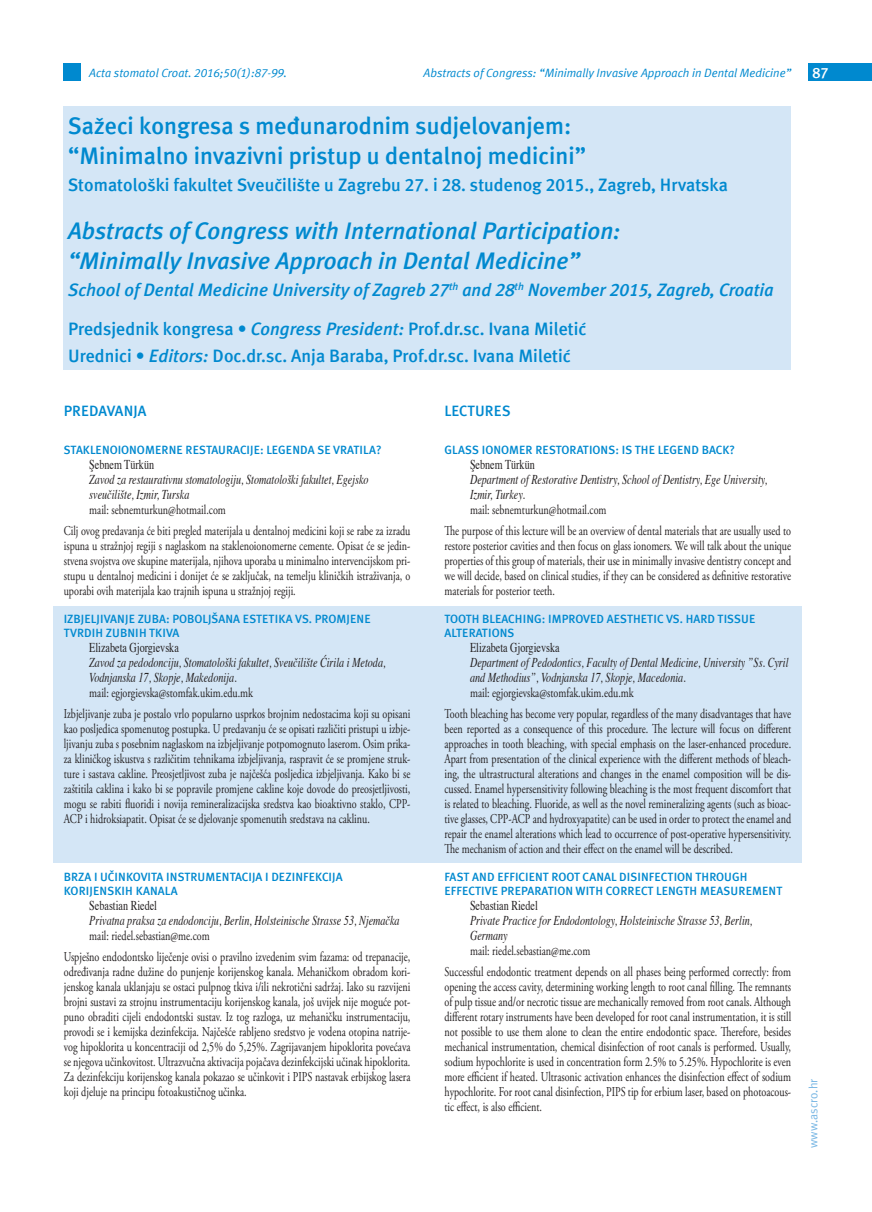
<style>
.page{position:relative;width:872px;height:1212px;background:#fff}
.page>*{position:absolute;margin:0;border:0;box-sizing:border-box;transform-origin:0 0}
.t1{font:italic 700 24px/30px "Meta ASC";color:#0089cf}
.t2{font:700 24px/30px "Meta ASC";color:#0089cf}
.t3{font:italic 700 18px/39px "Meta ASC";color:#0089cf}
.t4{font:700 18px "Meta ASC";color:#0089cf}
.t5{font:700 15px "Meta ASC";color:#0089cf}
.t6{font:700 15px "Meta ASC";color:#fff}
.t7{font:13.5px/15px "Adobe Garamond Pro";color:#231f20;scale:.75 1}
.t8{font:italic 13.5px/15px "Times";color:#231f20;scale:.75 1}
.t9{font:13.5px "Times";color:#231f20;scale:.75 1}
.t10{font:700 12px/13.5px "Meta ASC";letter-spacing:.005em;color:#0089cf}
.t11{font:italic 12px "Meta ASC";color:#0089cf}
.t12{font:12px "Meta ASC";color:#77b6e4}
.s1{font-style:normal}
.s2{font-style:italic}
</style>
<div class="page">
<div style="left:64px;top:64px;width:17px;height:17px;background:#0089cf"></div>
<div style="left:808px;top:64px;width:64px;height:17px;background:#0089cf"></div>
<div style="left:53px;top:606px;width:748px;height:256px;background:#d4e6f6"></div>
<div style="left:64px;top:106px;width:727px;height:264px;background:#d4e6f6"></div>
<p class="t11" style="left:89px;top:66px;width:199px">Acta stomatol Croat. 2016;50(1):87-99.</p>
<p class="t11" style="left:423px;top:66px;width:369px">Abstracts of Congress: “Minimally Invasive Approach in Dental Medicine”</p>
<p class="t6" style="left:812px;top:64px;width:18px">87</p>
<h1 class="t2" style="left:68px;top:110px;width:519px">Sažeci kongresa s međunarodnim sudjelovanjem: “Minimalno invazivni pristup u dentalnoj medicini”</h1>
<h2 class="t4" style="left:68px;top:174px;width:661px">Stomatološki fakultet Sveučilište u Zagrebu 27. i 28. studenog 2015., Zagreb, Hrvatska</h2>
<h1 class="t1" style="left:68px;top:215px;width:554px">Abstracts of Congress with International Participation: “Minimally Invasive Approach in Dental Medicine”</h1>
<h2 class="t3" style="left:68px;top:270px;width:707px">School of Dental Medicine University of Zagreb 27<sup>th</sup> and 28<sup>th</sup> November 2015, Zagreb, Croatia<br><span class="s1">Predsjednik kongresa •</span> Congress President: <span class="s1">Prof.dr.sc. Ivana Miletić</span></h2>
<h2 class="t4" style="left:68px;top:345px;width:504px">Urednici • <span class="s2">Editors:</span> Doc.dr.sc. Anja Baraba, Prof.dr.sc. Ivana Miletić</h2>
<p class="t5" style="left:64px;top:402px;width:84px">PREDAVANJA</p>
<p class="t10" style="left:64px;top:442px;width:319px">STAKLENOIONOMERNE RESTAURACIJE: LEGENDA SE VRATILA?</p>
<p class="t9" style="left:89px;top:451px;width:88px">Şebnem Türkün</p>
<p class="t8" style="left:89px;top:471px;width:374px">Zavod za restaurativnu stomatologiju, Stomatološki fakultet, Egejsko sveučilište, Izmir, Turska</p>
<p class="t7" style="left:64px;top:499px;width:464px;line-height:21px;text-indent:26px">mail: sebnemturkun@hotmail.com<br>Cilj ovog predavanja će biti pregled materijala u dentalnoj medicini koji se rabe za izradu</p>
<p class="t7" style="left:64px;top:538px;width:463px;text-align:justify">ispuna u stražnjoj regiji s naglaskom na staklenoionomerne cemente. Opisat će se jedin&shy;stvena svojstva ove skupine materijala, njihova uporaba u minimalno intervencijskom pri&shy;stupu u dentalnoj medicini i donijet će se zaključak, na temelju kliničkih istraživanja, o uporabi ovih materijala kao trajnih ispuna u stražnjoj regiji.</p>
<p class="t10" style="left:64px;top:612px;width:308px">IZBJELJIVANJE ZUBA: POBOLJŠANA ESTETIKA VS. PROMJENE<br>TVRDIH ZUBNIH TKIVA</p>
<p class="t9" style="left:89px;top:634px;width:121px">Elizabeta Gjorgievska</p>
<p class="t8" style="left:89px;top:654px;width:396px">Zavod za pedodonciju, Stomatološki fakultet, Sveučilište Ćirila i Metoda,<br>Vodnjanska 17, Skopje, Makedonija.</p>
<p class="t7" style="left:64px;top:682px;width:464px;line-height:21px;text-indent:26px">mail: egjorgievska@stomfak.ukim.edu.mk<br>Izbjeljivanje zuba je postalo vrlo popularno usprkos brojnim nedostacima koji su opisani</p>
<p class="t7" style="left:64px;top:721px;width:464px;text-align:justify">kao posljedica spomenutog postupka. U predavanju će se opisati različiti pristupi u izbje&shy;ljivanju zuba s posebnim naglaskom na izbjeljivanje potpomognuto laserom. Osim prika&shy;za kliničkog iskustva s različitim tehnikama izbjeljivanja, raspravit će se promjene struk&shy;ture i sastava cakline. Preosjetljivost zuba je najčešća posljedica izbjeljivanja. Kako bi se zaštitila caklina i kako bi se popravile promjene cakline koje dovode do preosjetljivosti, mogu se rabiti fluoridi i novija remineralizacijska sredstva kao bioaktivno staklo, CPP-ACP i hidroksiapatit. Opisat će se djelovanje spomenutih sredstava na caklinu.</p>
<p class="t5" style="left:444px;top:402px;width:68px">LECTURES</p>
<p class="t10" style="left:444px;top:442px;width:292px">GLASS IONOMER RESTORATIONS: IS THE LEGEND BACK?</p>
<p class="t9" style="left:470px;top:451px;width:88px">Şebnem Türkün</p>
<p class="t8" style="left:470px;top:471px;width:398px">Department of Restorative Dentistry, School of Dentistry, Ege University,<br>Izmir, Turkey.</p>
<p class="t7" style="left:444px;top:499px;width:464px;line-height:21px;text-indent:26px">mail: sebnemturkun@hotmail.com<br>The purpose of this lecture will be an overview of dental materials that are usually used to</p>
<p class="t7" style="left:444px;top:538px;width:464px;text-align:justify">restore posterior cavities and then focus on glass ionomers. We will talk about the unique properties of this group of materials, their use in minimally invasive dentistry concept and we will decide, based on clinical studies, if they can be considered as definitive restorative materials for posterior teeth.</p>
<p class="t10" style="left:444px;top:612px;width:312px">TOOTH BLEACHING: IMPROVED AESTHETIC VS. HARD TISSUE<br>ALTERATIONS</p>
<p class="t9" style="left:470px;top:634px;width:121px">Elizabeta Gjorgievska</p>
<p class="t8" style="left:470px;top:654px;width:426px">Department of Pedodontics, Faculty of Dental Medicine, University ”Ss. Cyril and Methodius”, Vodnjanska 17, Skopje, Macedonia.</p>
<p class="t7" style="left:444px;top:682px;width:463px;line-height:21px;text-indent:26px">mail: egjorgievska@stomfak.ukim.edu.mk<br>Tooth bleaching has become very popular, regardless of the many disadvantages that have</p>
<p class="t7" style="left:444px;top:721px;width:464px;text-align:justify">been reported as a consequence of this procedure. The lecture will focus on different approaches in tooth bleaching, with special emphasis on the laser-enhanced procedure.<br>Apart from presentation of the clinical experience with the different methods of bleach&shy;ing, the ultrastructural alterations and changes in the enamel composition will be dis&shy;cussed. Enamel hypersensitivity following bleaching is the most frequent discomfort that is related to bleaching. Fluoride, as well as the novel remineralizing agents (such as bioac&shy;tive glasses, CPP-ACP and hydroxyapatite) can be used in order to protect the enamel and repair the enamel alterations which lead to occurrence of post-operative hypersensitivity.<br>The mechanism of action and their effect on the enamel will be described.</p>
<p class="t10" style="left:444px;top:870px;width:339px">FAST AND EFFICIENT ROOT CANAL DISINFECTION THROUGH<br>EFFECTIVE PREPARATION WITH CORRECT LENGTH MEASUREMENT</p>
<p class="t9" style="left:470px;top:892px;width:92px">Sebastian Riedel</p>
<p class="t8" style="left:470px;top:912px;width:378px">Private Practice for Endodontology, Holsteinische Strasse 53, Berlin,<br>Germany</p>
<p class="t7" style="left:444px;top:940px;width:464px;line-height:21px;text-indent:26px">mail: riedel.sebastian@me.com<br>Successful endodontic treatment depends on all phases being performed correctly: from</p>
<p class="t7" style="left:444px;top:979px;width:464px;text-align:justify">opening the access cavity, determining working length to root canal filling. The remnants of pulp tissue and/or necrotic tissue are mechanically removed from root canals. Although different rotary instruments have been developed for root canal instrumentation, it is still not possible to use them alone to clean the entire endodontic space. Therefore, besides mechanical instrumentation, chemical disinfection of root canals is performed. Usually, sodium hypochlorite is used in concentration form 2.5% to 5.25%. Hypochlorite is even more efficient if heated. Ultrasonic activation enhances the disinfection effect of sodium hypochlorite. For root canal disinfection, PIPS tip for erbium laser, based on photoacous&shy;tic effect, is also efficient.</p>
<p class="t10" style="left:64px;top:870px;width:280px">BRZA I UČINKOVITA INSTRUMENTACIJA I DEZINFEKCIJA<br>KORIJENSKIH KANALA</p>
<p class="t9" style="left:89px;top:892px;width:92px">Sebastian Riedel</p>
<p class="t8" style="left:89px;top:912px;width:415px">Privatna praksa za endodonciju, Berlin, Holsteinische Strasse 53, Njemačka</p>
<p class="t7" style="left:64px;top:925px;width:463px;line-height:21px;text-indent:26px">mail: riedel.sebastian@me.com<br>Uspješno endodontsko liječenje ovisi o pravilno izvedenim svim fazama: od trepanacije,</p>
<p class="t7" style="left:64px;top:964px;width:464px;text-align:justify">određivanja radne dužine do punjenje korijenskog kanala. Mehaničkom obradom kori&shy;jenskog kanala uklanjaju se ostaci pulpnog tkiva i/ili nekrotični sadržaj. Iako su razvijeni brojni sustavi za strojnu instrumentaciju korijenskog kanala, još uvijek nije moguće pot&shy;puno obraditi cijeli endodontski sustav. Iz tog razloga, uz mehaničku instrumentaciju, provodi se i kemijska dezinfekcija. Najčešće rabljeno sredstvo je vodena otopina natrije&shy;vog hipoklorita u koncentraciji od 2,5% do 5,25%. Zagrijavanjem hipoklorita povećava se njegova učinkovitost. Ultrazvučna aktivacija pojačava dezinfekcijski učinak hipoklorita.<br>Za dezinfekciju korijenskog kanala pokazao se učinkovit i PIPS nastavak erbijskog lasera koji djeluje na principu fotoakustičnog učinka.</p>
<p class="t12" style="left:806px;top:1148px;width:71px;rotate:-90deg">www.ascro.hr</p>
</div>
